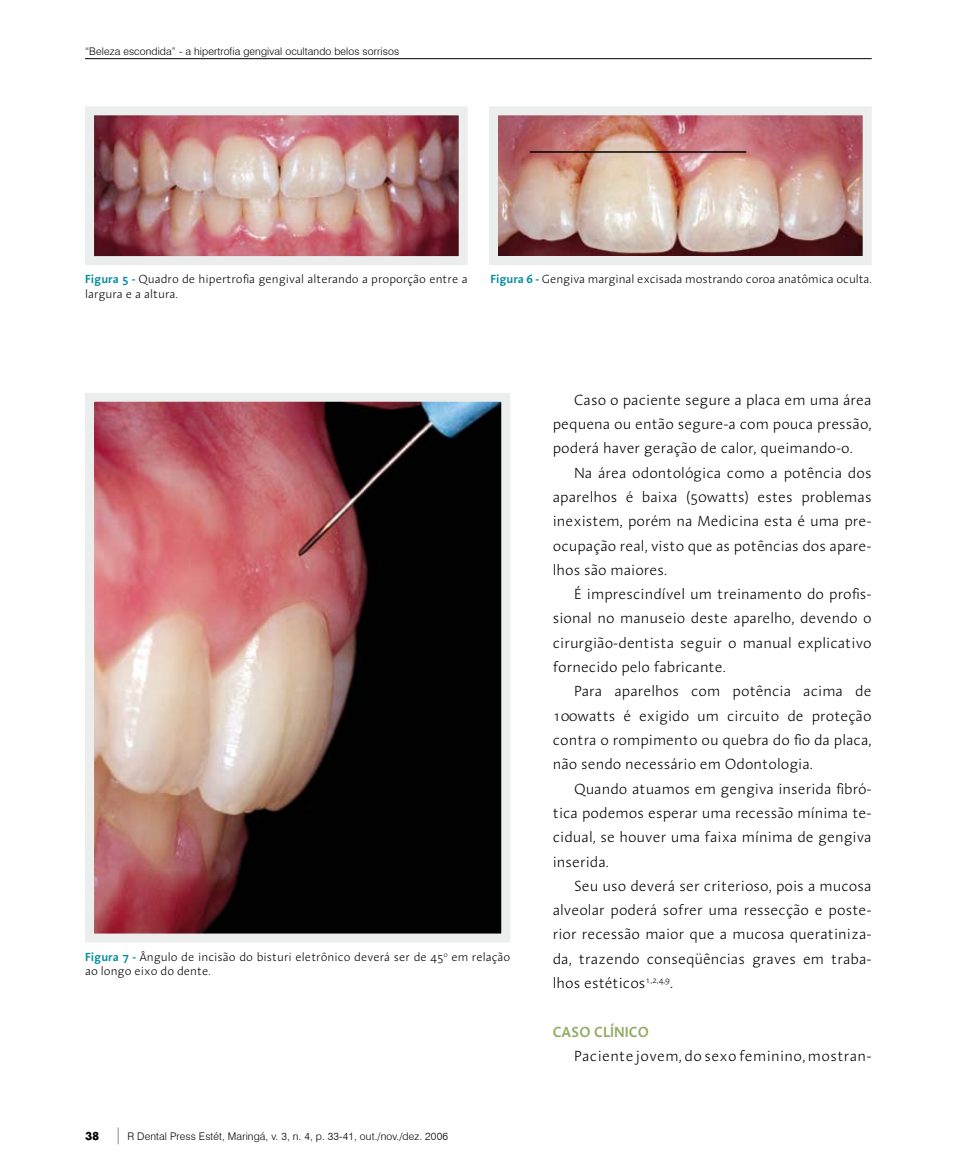
<style>
.page{position:relative;width:978px;height:1174px;background:#fff}
.page>*{position:absolute;margin:0;border:0;box-sizing:border-box;transform-origin:0 0}
.t1{font:300 15px/24.3px "Linotype Aroma";color:#000;text-align:justify}
.t2{font:300 15px "Linotype Aroma";letter-spacing:.02em;color:#000}
.t3{font:600 15px "Linotype Aroma";color:#94aa65}
.t4{font:300 12px/14.4px "Linotype Aroma";color:#000}
.t5{font:300 10.5px "Swiss 721 BT";letter-spacing:.01em;color:#000}
.t6{font:700 10.5px "Futura";color:#000}
.s1{font-weight:600;color:#008c9c}
</style>
<div class="page">
<svg style="left:117px;top:1127px;width:2px;height:17px"></svg>
<hr style="left:85px;top:58px;width:787px;height:1px;background:#000">
<img style="left:95px;top:116px;width:363px;height:139px">
<div style="left:85px;top:106px;width:383px;height:159px;border:9px solid #eceded"></div>
<img style="left:499px;top:116px;width:363px;height:139px">
<div style="left:489px;top:106px;width:383px;height:159px;border:9px solid #eceded"></div>
<img style="left:95px;top:403px;width:405px;height:529px">
<div style="left:85px;top:393px;width:425px;height:549px;border:9px solid #eceded"></div>
<hr style="left:530px;top:151px;width:216px;height:2px;background:#000">
<p class="t5" style="left:85px;top:45px;width:316px">“Beleza escondida” - a hipertrofia gengival ocultando belos sorrisos</p>
<p class="t4" style="left:85px;top:272px;width:384px"><span class="s1">Figura 5 -</span> Quadro de hipertrofia gengival alterando a proporção entre a largura e a altura.</p>
<p class="t4" style="left:491px;top:272px;width:383px"><span class="s1">Figura 6 -</span> Gengiva marginal excisada mostrando coroa anatômica oculta.</p>
<p class="t4" style="left:85px;top:949px;width:427px"><span class="s1">Figura 7 -</span> Ângulo de incisão do bisturi eletrônico deverá ser de 45<sup>0</sup> em relação ao longo eixo do dente.</p>
<p class="t6" style="left:85px;top:1129px;width:16px">38</p>
<p class="t5" style="left:128px;top:1129px;width:322px">R Dental Press Estét, Maringá, v. 3, n. 4, p. 33-41, out./nov./dez. 2006</p>
<p class="t1" style="left:553px;top:387px;width:320px;text-indent:21px">Caso o paciente segure a placa em uma área pequena ou então segure-a com pouca pressão, poderá haver geração de calor, queimando-o.</p>
<p class="t1" style="left:553px;top:460px;width:320px;text-indent:21px">Na área odontológica como a potência dos aparelhos é baixa (50watts) estes problemas inexistem, porém na Medicina esta é uma pre&shy;ocupação real, visto que as potências dos apare&shy;lhos são maiores.</p>
<p class="t1" style="left:553px;top:581px;width:320px;text-indent:21px">É imprescindível um treinamento do profis&shy;sional no manuseio deste aparelho, devendo o cirurgião-dentista seguir o manual explicativo fornecido pelo fabricante.</p>
<p class="t1" style="left:553px;top:679px;width:320px;text-indent:21px">Para aparelhos com potência acima de 100watts é exigido um circuito de proteção contra o rompimento ou quebra do fio da placa, não sendo necessário em Odontologia.</p>
<p class="t1" style="left:553px;top:776px;width:320px;text-indent:21px">Quando atuamos em gengiva inserida fibró&shy;tica podemos esperar uma recessão mínima te&shy;cidual, se houver uma faixa mínima de gengiva inserida.</p>
<p class="t1" style="left:553px;top:873px;width:320px;text-indent:21px">Seu uso deverá ser criterioso, pois a mucosa alveolar poderá sofrer uma ressecção e poste&shy;rior recessão maior que a mucosa queratiniza&shy;da, trazendo conseqüências graves em traba&shy;lhos estéticos<sup>1,2,4,9</sup>.</p>
<p class="t3" style="left:553px;top:1021px;width:81px">Caso Clínico</p>
<p class="t2" style="left:574px;top:1046px;width:299px">Paciente jovem, do sexo feminino, mostran-</p>
</div>
